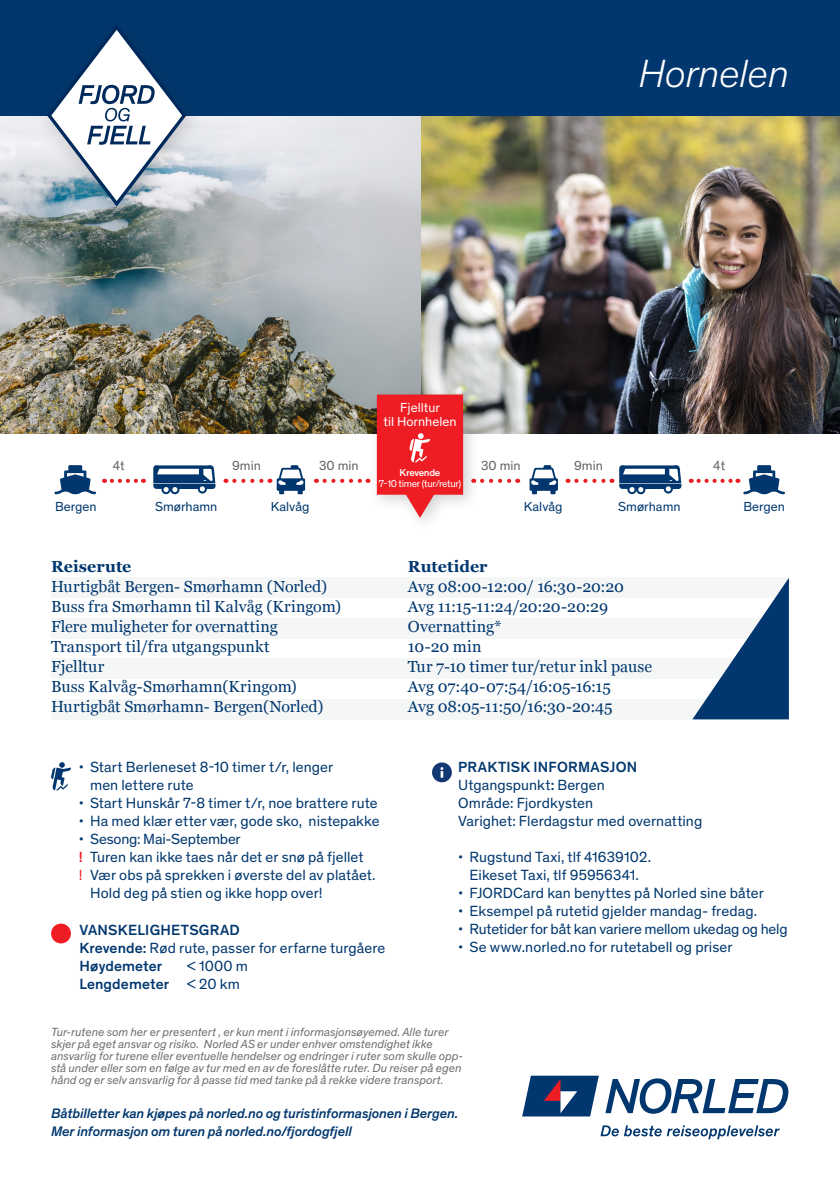
<style>
.page{position:relative;width:840px;height:1191px;background:#fff}
.page>*{position:absolute;margin:0;border:0;box-sizing:border-box;transform-origin:0 0}
.t1{font:italic 300 40px "Theinhardt";letter-spacing:-.01em;color:#fff}
.t2{font:16px "Georgia";letter-spacing:.005em;color:#01376e}
.t3{font:700 16px "Georgia";color:#01376e}
.t4{font:15px/18px "Theinhardt";letter-spacing:.005em;color:#01376e}
.t5{font:15px "Theinhardt";letter-spacing:-.015em;color:#01376e}
.t6{font:500 15px "Theinhardt";letter-spacing:.015em;color:#01376e}
.t7{font:italic 500 14px "Theinhardt";letter-spacing:-.01em;color:#01376e}
.t8{font:13.4px "Theinhardt";color:#01376e}
.t9{font:13.4px "Theinhardt";color:#636366}
.t10{font:13.4px/14.2px "Theinhardt";color:#fff;text-align:center}
.t11{font:italic 12px/12px "Theinhardt";color:#6c6d70}
.t12{font:10.2px/10.2px "Theinhardt";letter-spacing:-.03em;color:#fff;text-align:center}
.s1{font-weight:500}
.s2{font-weight:500;color:#ee1d23}
.s3{color:#ee1d23}
.s4{font-weight:400}
</style>
<div class="page">
<div style="left:51px;top:578px;width:737px;height:20px;background:#f5f7f7"></div>
<div style="left:51px;top:618px;width:737px;height:20px;background:#f5f7f7"></div>
<div style="left:51px;top:659px;width:737px;height:20px;background:#f5f7f7"></div>
<div style="left:51px;top:699px;width:737px;height:20px;background:#f5f7f7"></div>
<img style="left:0;top:115px;width:839px;height:319px">
<svg style="left:600px;top:1125px;width:179px;height:14px"></svg>
<svg style="left:605px;top:1078px;width:183px;height:35px"></svg>
<svg style="left:522px;top:1075px;width:76px;height:41px;background:#3c5983"></svg>
<svg style="left:692px;top:579px;width:96px;height:140px"></svg>
<div style="left:0;top:0;width:839px;height:115px;background:#01376e"></div>
<svg style="left:432px;top:762px;width:19px;height:20px"></svg>
<svg style="left:112px;top:479px;width:32px;height:4px"></svg>
<svg style="left:234px;top:479px;width:36px;height:4px"></svg>
<svg style="left:576px;top:479px;width:36px;height:4px"></svg>
<svg style="left:324px;top:479px;width:44px;height:4px"></svg>
<svg style="left:481px;top:479px;width:37px;height:4px"></svg>
<svg style="left:54px;top:465px;width:42px;height:29px"></svg>
<svg style="left:698px;top:465px;width:86px;height:29px"></svg>
<svg style="left:153px;top:465px;width:62px;height:29px"></svg>
<svg style="left:619px;top:465px;width:62px;height:29px"></svg>
<svg style="left:276px;top:465px;width:29px;height:29px"></svg>
<svg style="left:529px;top:465px;width:28px;height:29px"></svg>
<div style="left:368px;top:385px;width:112px;height:148px;background:#231f20;opacity:.2"></div>
<svg style="left:376px;top:394px;width:87px;height:124px;background:#ee454a"></svg>
<svg style="left:51px;top:923px;width:20px;height:20px"></svg>
<svg style="left:51px;top:762px;width:20px;height:28px"></svg>
<div style="left:33px;top:13px;width:173px;height:214px;background:#231f20;opacity:.2"></div>
<svg style="left:47px;top:24px;width:139px;height:183px"></svg>
<p class="t10" style="left:383px;top:400px;width:75px">Fjelltur<br>til Hornhelen</p>
<p class="t1" style="left:638px;top:46px;width:152px">Hornelen</p>
<p class="t9" style="left:113px;top:456px;width:13px">4t</p>
<p class="t9" style="left:232px;top:456px;width:30px">9min</p>
<p class="t9" style="left:319px;top:456px;width:41px">30 min</p>
<p class="t9" style="left:481px;top:456px;width:41px">30 min</p>
<p class="t9" style="left:574px;top:456px;width:30px">9min</p>
<p class="t9" style="left:713px;top:456px;width:13px">4t</p>
<p class="t12" style="left:378px;top:467px;width:84px"><span class="s1">Krevende<br></span>7-10 timer (tur/retur)</p>
<p class="t8" style="left:55px;top:497px;width:43px">Bergen</p>
<p class="t8" style="left:155px;top:497px;width:64px">Smørhamn</p>
<p class="t8" style="left:271px;top:497px;width:40px">Kalvåg</p>
<p class="t8" style="left:523px;top:497px;width:40px">Kalvåg</p>
<p class="t8" style="left:618px;top:497px;width:64px">Smørhamn</p>
<p class="t8" style="left:743px;top:497px;width:43px">Bergen</p>
<p class="t3" style="left:51px;top:554px;width:82px">Reiserute</p>
<p class="t2" style="left:51px;top:574px;width:277px">Hurtigbåt Bergen- Smørhamn (Norled)</p>
<p class="t2" style="left:51px;top:594px;width:291px">Buss fra Smørhamn til Kalvåg (Kringom)</p>
<p class="t2" style="left:51px;top:614px;width:228px">Flere muligheter for overnatting</p>
<p class="t2" style="left:51px;top:634px;width:220px">Transport til/fra utgangspunkt</p>
<p class="t2" style="left:51px;top:654px;width:55px">Fjelltur</p>
<p class="t2" style="left:51px;top:674px;width:247px">Buss Kalvåg-Smørhamn(Kringom)</p>
<p class="t2" style="left:51px;top:694px;width:274px">Hurtigbåt Smørhamn- Bergen(Norled)</p>
<p class="t3" style="left:408px;top:554px;width:81px">Rutetider</p>
<p class="t2" style="left:408px;top:574px;width:217px">Avg 08:00-12:00/ 16:30-20:20</p>
<p class="t2" style="left:408px;top:594px;width:201px">Avg 11:15-11:24/20:20-20:29</p>
<p class="t2" style="left:408px;top:614px;width:95px">Overnatting*</p>
<p class="t2" style="left:408px;top:634px;width:75px">10-20 min</p>
<p class="t2" style="left:408px;top:654px;width:245px">Tur 7-10 timer tur/retur inkl pause</p>
<p class="t2" style="left:408px;top:674px;width:204px">Avg 07:40-07:54/16:05-16:15</p>
<p class="t2" style="left:408px;top:694px;width:206px">Avg 08:05-11:50/16:30-20:45</p>
<p class="t4" style="left:90px;top:757px;width:244px;text-indent:-11px">• Start Berleneset 8-10 timer t/r, lenger men lettere rute</p>
<p class="t4" style="left:79px;top:793px;width:300px">• Start Hunskår 7-8 timer t/r, noe brattere rute</p>
<p class="t4" style="left:79px;top:811px;width:302px">• Ha med klær etter vær, gode sko, nistepakke</p>
<p class="t5" style="left:79px;top:828px;width:163px">• Sesong: Mai-September</p>
<p class="t4" style="left:79px;top:847px;width:286px"><span class="s2">!</span> Turen kan ikke taes når det er snø på fjellet</p>
<p class="t4" style="left:90px;top:865px;width:287px;text-indent:-11px"><span class="s3">!</span> Vær obs på sprekken i øverste del av platået.<br>Hold deg på stien og ikke hopp over!</p>
<p class="t6" style="left:458px;top:756px;width:180px">PRAKTISK INFORMASJON</p>
<p class="t4" style="left:458px;top:775px;width:148px">Utgangspunkt<span class="s1">:</span> Bergen</p>
<p class="t4" style="left:458px;top:793px;width:136px">Område: Fjordkysten</p>
<p class="t4" style="left:458px;top:811px;width:245px">Varighet: Flerdagstur med overnatting</p>
<p class="t4" style="left:458px;top:847px;width:194px;text-align:center">• Rugstund Taxi, tlf 41639102.<br>Eikeset Taxi, tlf 95956341.</p>
<p class="t4" style="left:458px;top:883px;width:307px">• FJORDCard kan benyttes på Norled sine båter</p>
<p class="t4" style="left:458px;top:901px;width:300px">• Eksempel på rutetid gjelder mandag- fredag.</p>
<p class="t5" style="left:458px;top:918px;width:331px">• Rutetider for båt kan variere mellom ukedag og helg</p>
<p class="t4" style="left:458px;top:937px;width:276px">• Se www.norled.no for rutetabell og priser</p>
<p class="t6" style="left:79px;top:918px;width:162px">VANSKELIGHETSGRAD</p>
<p class="t4" style="left:79px;top:938px;width:307px"><span class="s1">Krevende:</span> Rød rute, passer for erfarne turgåere</p>
<p class="t6" style="left:79px;top:954px;width:84px">Høydemeter</p>
<p class="t4" style="left:187px;top:956px;width:62px">&lt; 1000 m</p>
<p class="t6" style="left:79px;top:972px;width:162px">Lengdemeter <span class="s4">&lt; 20 km</span></p>
<p class="t11" style="left:51px;top:1025px;width:413px">Tur-rutene som her er presentert , er kun ment i informasjonsøyemed. Alle turer skjer på eget ansvar og risiko. Norled AS er under enhver omstendighet ikke ansvarlig for turene eller eventuelle hendelser og endringer i ruter som skulle opp&shy;stå under eller som en følge av tur med en av de foreslåtte ruter. Du reiser på egen hånd og er selv ansvarlig for å passe tid med tanke på å rekke videre transport.</p>
<p class="t7" style="left:51px;top:1102px;width:408px">Båtbilletter kan kjøpes på norled.no og turistinformasjonen i Bergen.</p>
<p class="t7" style="left:51px;top:1120px;width:302px">Mer informasjon om turen på norled.no/fjordogfjell</p>
</div>
